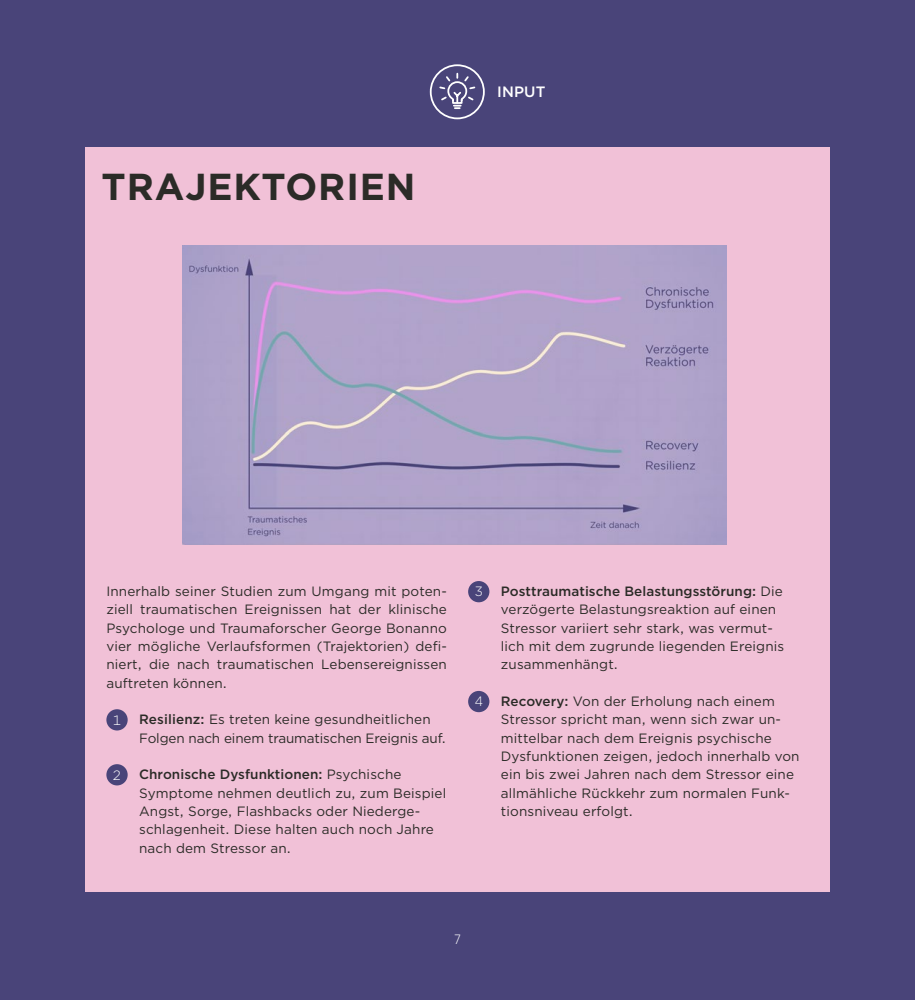
<style>
.page{position:relative;width:915px;height:1000px;background:#fff}
.page>*{position:absolute;margin:0;border:0;box-sizing:border-box;transform-origin:0 0}
.t1{font:700 37.5px "Gotham";letter-spacing:.025em;color:#2b2b27}
.t2{font:500 15px "Gotham";letter-spacing:.01em;color:#fff}
.t3{font:13.5px/18.3px "Gotham";letter-spacing:.01em;color:#2b2b27}
.t4{font:13.5px/18.3px "Gotham";letter-spacing:-.01em;color:#2b2b27}
.t5{font:300 13.5px "Gotham";color:#fff}
.t6{font:300 13.5px "Gotham Narrow";color:#fff}
.s1{font-weight:500}
</style>
<div class="page">
<div style="left:0;top:0;width:914px;height:999px;background:#494479"></div>
<div style="left:85px;top:147px;width:744px;height:744px;background:#f1c1d7"></div>
<div style="left:429px;top:64px;width:55px;height:55px;border:2px solid #fff;border-radius:50%"></div>
<svg style="left:438px;top:72px;width:38px;height:37px"></svg>
<div style="left:106px;top:709px;width:22px;height:21px;background:#494479;border-radius:50%"></div>
<div style="left:106px;top:764px;width:22px;height:21px;background:#494479;border-radius:50%"></div>
<div style="left:468px;top:581px;width:21px;height:21px;background:#494479;border-radius:50%"></div>
<div style="left:468px;top:690px;width:21px;height:22px;background:#494479;border-radius:50%"></div>
<img style="left:182px;top:245px;width:544px;height:299px">
<h1 class="t1" style="left:101px;top:162px;width:315px">TRAJEKTORIEN</h1>
<p class="t2" style="left:497px;top:82px;width:50px">INPUT</p>
<p class="t3" style="left:106px;top:581px;width:342px;text-align:justify">Innerhalb seiner Studien zum Umgang mit poten&shy;ziell traumatischen Ereignissen hat der klinische Psychologe und Traumaforscher George Bonanno vier mögliche Verlaufsformen (Trajektorien) defi&shy;niert, die nach traumatischen Lebensereignissen auftreten können.</p>
<p class="t5" style="left:113px;top:711px;width:10px">1</p>
<p class="t4" style="left:139px;top:710px;width:308px"><span class="s1">Resilienz:</span> Es treten keine gesundheitlichen<br>Folgen nach einem traumatischen Ereignis auf.</p>
<p class="t5" style="left:113px;top:766px;width:10px">2</p>
<p class="t3" style="left:139px;top:764px;width:308px"><span class="s1">Chronische Dysfunktionen:</span> Psychische Symptome nehmen deutlich zu, zum Beispiel Angst, Sorge, Flashbacks oder Niederge&shy;schlagenheit. Diese halten auch noch Jahre nach dem Stressor an.</p>
<p class="t5" style="left:474px;top:583px;width:10px">3</p>
<p class="t3" style="left:500px;top:581px;width:285px"><span class="s1">Posttraumatische Belastungsstörung:</span> Die verzögerte Belastungsreaktion auf einen Stressor variiert sehr stark, was vermut&shy;lich mit dem zugrunde liegenden Ereignis zusammenhängt.</p>
<p class="t5" style="left:474px;top:692px;width:10px">4</p>
<p class="t3" style="left:500px;top:691px;width:300px"><span class="s1">Recovery:</span> Von der Erholung nach einem Stressor spricht man, wenn sich zwar un&shy;mittelbar nach dem Ereignis psychische Dysfunktionen zeigen, jedoch innerhalb von ein bis zwei Jahren nach dem Stressor eine allmähliche Rückkehr zum normalen Funk&shy;tionsniveau erfolgt.</p>
<p class="t6" style="left:454px;top:930px;width:8px">7</p>
</div>
